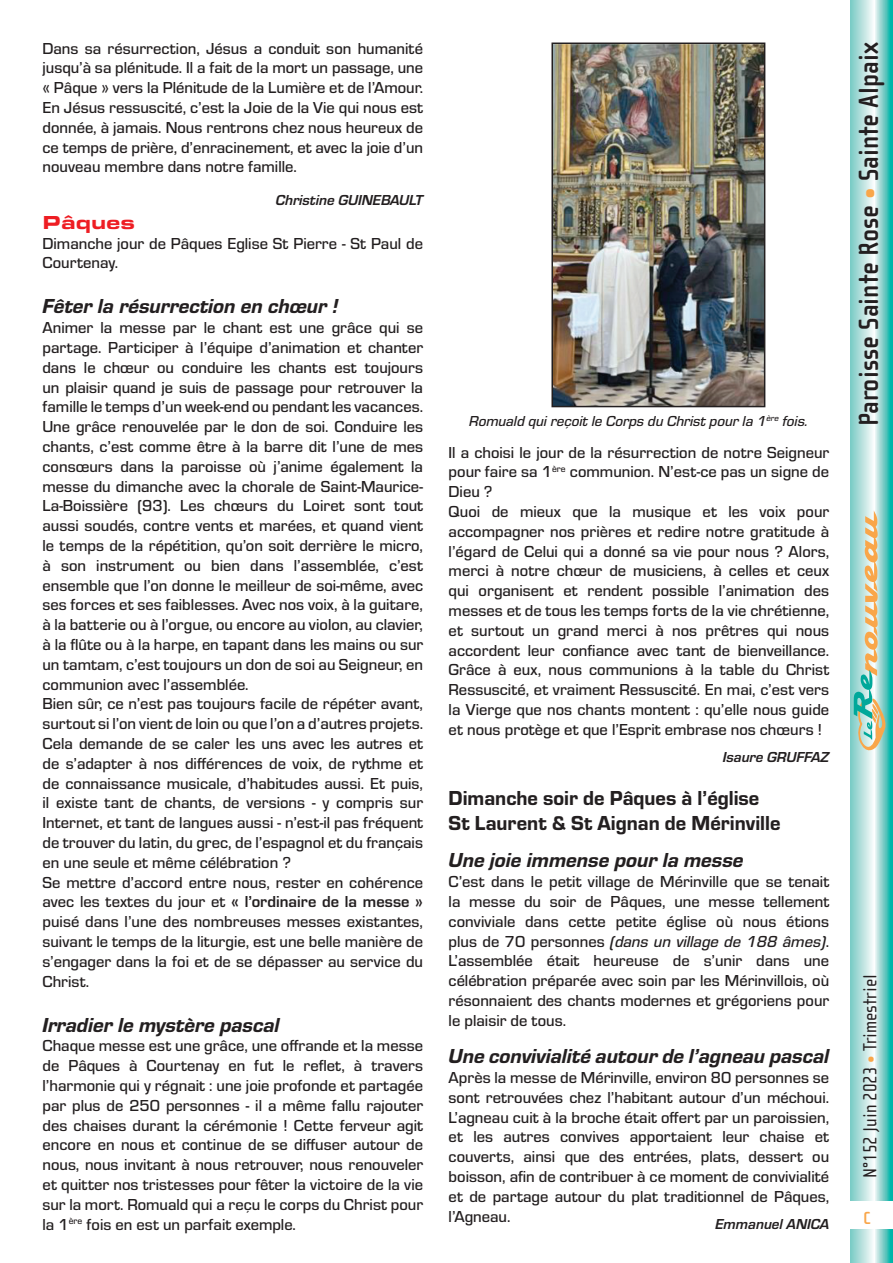
<style>
.page{position:relative;width:893px;height:1263px;background:#fff}
.page>*{position:absolute;margin:0;border:0;box-sizing:border-box;transform-origin:0 0}
.t1{font:700 28.5px "Cholla Sans OT";color:#231f20}
.t2{font:21px "Eurostile Hea Ita";color:#231f20}
.t3{font:21px/25.2px "Eurostile Hea";color:#231f20}
.t4{font:19.5px "Cholla Sans OT";color:#231f20}
.t5{font:900 19.5px "Eurostile Ext";color:#ee1d23}
.t6{font:700 18px "Cholla Sans OT";color:#f9a64a}
.t7{font:500 16.5px/19.8px "Eurostile";color:#231f20;text-align:justify}
.t8{font:16.5px "Eurostile Med Ita";color:#231f20}
.t9{font:15px "Eurostile Med Ita";color:#231f20}
.t10{font:italic 700 15px "Eurostile";color:#231f20}
.s1{font-weight:700}
.s2{font-family:"Eurostile";font-weight:500}
.s3{color:#f9a64a}
</style>
<div class="page">
<svg style="left:850px;top:0;width:43px;height:1263px;background:#95d9d4"></svg>
<svg style="left:854px;top:510px;width:33px;height:242px;background:#b0ceb8"></svg>
<div style="left:850px;top:1201px;width:43px;height:28px;background:#fff"></div>
<img style="left:554px;top:46px;width:208px;height:358px">
<div style="left:551px;top:43px;width:214px;height:364px;border:2px solid #231f20"></div>
<p class="t7" style="left:43px;top:37px;width:382px">Dans sa résurrection, Jésus a conduit son humanité jusqu’à sa plénitude. Il a fait de la mort un passage, une « Pâque » vers la Plénitude de la Lumière et de l’Amour.<br>En Jésus ressuscité, c’est la Joie de la Vie qui nous est donnée, à jamais. Nous rentrons chez nous heureux de ce temps de prière, d’enracinement, et avec la joie d’un nouveau membre dans notre famille.</p>
<p class="t10" style="left:276px;top:190px;width:149px">Christine GUINEBAULT</p>
<p class="t5" style="left:43px;top:208px;width:94px">Pâques</p>
<p class="t7" style="left:43px;top:232px;width:382px">Dimanche jour de Pâques Eglise St Pierre - St Paul de<br>Courtenay.</p>
<p class="t2" style="left:43px;top:292px;width:298px">Fêter la résurrection en chœur !</p>
<p class="t7" style="left:43px;top:317px;width:382px;text-align:left">Animer la messe par le chant est une grâce qui se partage. Participer à l’équipe d’animation et chanter dans le chœur ou conduire les chants est toujours un plaisir quand je suis de passage pour retrouver la famille le temps d’un week-end ou pendant les vacances.<br>Une grâce renouvelée par le don de soi. Conduire les chants, c’est comme être à la barre dit l’une de mes consœurs dans la paroisse où j’anime également la messe du dimanche avec la chorale de Saint-Maurice-La-Boissière (93). Les chœurs du Loiret sont tout aussi soudés, contre vents et marées, et quand vient le temps de la répétition, qu’on soit derrière le micro, à son instrument ou bien dans l’assemblée, c’est ensemble que l’on donne le meilleur de soi-même, avec ses forces et ses faiblesses. Avec nos voix, à la guitare, à la batterie ou à l’orgue, ou encore au violon, au clavier, à la flûte ou à la harpe, en tapant dans les mains ou sur un tamtam, c’est toujours un don de soi au Seigneur, en communion avec l’assemblée.<br>Bien sûr, ce n’est pas toujours facile de répéter avant, surtout si l’on vient de loin ou que l’on a d’autres projets.<br>Cela demande de se caler les uns avec les autres et de s’adapter à nos différences de voix, de rythme et de connaissance musicale, d’habitudes aussi. Et puis, il existe tant de chants, de versions - y compris sur Internet, et tant de langues aussi - n’est-il pas fréquent de trouver du latin, du grec, de l’espagnol et du français en une seule et même célébration ?<br>Se mettre d’accord entre nous, rester en cohérence avec les textes du jour et <span class="s1">« l’ordinaire de la messe » </span>puisé dans l’une des nombreuses messes existantes, suivant le temps de la liturgie, est une belle manière de s’engager dans la foi et de se dépasser au service du Christ.</p>
<p class="t2" style="left:43px;top:1010px;width:239px">Irradier le mystère pascal</p>
<p class="t7" style="left:43px;top:1035px;width:382px">Chaque messe est une grâce, une offrande et la messe de Pâques à Courtenay en fut le reflet, à travers l’harmonie qui y régnait : une joie profonde et partagée par plus de 250 personnes - il a même fallu rajouter des chaises durant la cérémonie ! Cette ferveur agit encore en nous et continue de se diffuser autour de nous, nous invitant à nous retrouver, nous renouveler et quitter nos tristesses pour fêter la victoire de la vie sur la mort. Romuald qui a reçu le corps du Christ pour la 1<sup>ère</sup> fois en est un parfait exemple.</p>
<p class="t9" style="left:469px;top:410px;width:340px">Romuald qui reçoit le Corps du Christ pour la 1<sup>ère</sup> fois.</p>
<p class="t7" style="left:449px;top:441px;width:382px;text-align:left">Il a choisi le jour de la résurrection de notre Seigneur pour faire sa 1<sup>ère</sup> communion. N’est-ce pas un signe de Dieu ?<br>Quoi de mieux que la musique et les voix pour accompagner nos prières et redire notre gratitude à l’égard de Celui qui a donné sa vie pour nous ? Alors, merci à notre chœur de musiciens, à celles et ceux qui organisent et rendent possible l’animation des messes et de tous les temps forts de la vie chrétienne, et surtout un grand merci à nos prêtres qui nous accordent leur confiance avec tant de bienveillance.<br>Grâce à eux, nous communions à la table du Christ Ressuscité, et vraiment Ressuscité. En mai, c’est vers la Vierge que nos chants montent : qu’elle nous guide et nous protège et que l’Esprit embrase nos chœurs !</p>
<p class="t10" style="left:723px;top:747px;width:108px">Isaure GRUFFAZ</p>
<p class="t3" style="left:449px;top:784px;width:333px">Dimanche soir de Pâques à l’église<br>St Laurent &amp; St Aignan de Mérinville</p>
<p class="t2" style="left:449px;top:846px;width:296px">Une joie immense pour la messe</p>
<p class="t7" style="left:449px;top:871px;width:382px">C’est dans le petit village de Mérinville que se tenait la messe du soir de Pâques, une messe tellement conviviale dans cette petite église où nous étions</p>
<p class="t8" style="left:449px;top:930px;width:382px"><span class="s2">plus de 70 personnes</span> (dans un village de 188 âmes)<span class="s2">.</span></p>
<p class="t7" style="left:449px;top:950px;width:382px">L’assemblée était heureuse de s’unir dans une célébration préparée avec soin par les Mérinvillois, où résonnaient des chants modernes et grégoriens pour le plaisir de tous.</p>
<p class="t2" style="left:449px;top:1041px;width:382px">Une convivialité autour de l’agneau pascal</p>
<p class="t7" style="left:449px;top:1067px;width:382px">Après la messe de Mérinville, environ 80 personnes se sont retrouvées chez l’habitant autour d’un méchoui.<br>L’agneau cuit à la broche était offert par un paroissien, et les autres convives apportaient leur chaise et couverts, ainsi que des entrées, plats, dessert ou boisson, afin de contribuer à ce moment de convivialité et de partage autour du plat traditionnel de Pâques, l’Agneau.</p>
<p class="t10" style="left:715px;top:1214px;width:115px">Emmanuel ANICA</p>
<h1 class="t1" style="left:853px;top:426px;width:385px;rotate:-90deg">Paroisse Sainte Rose <span class="s3">•</span> Sainte Alpaix</h1>
<p class="t4" style="left:860px;top:1178px;width:205px;rotate:-90deg">N°152 Juin 2023 <span class="s3">•</span> Trimestriel</p>
<p class="t6" style="left:863px;top:1208px;width:9px">C</p>
</div>
